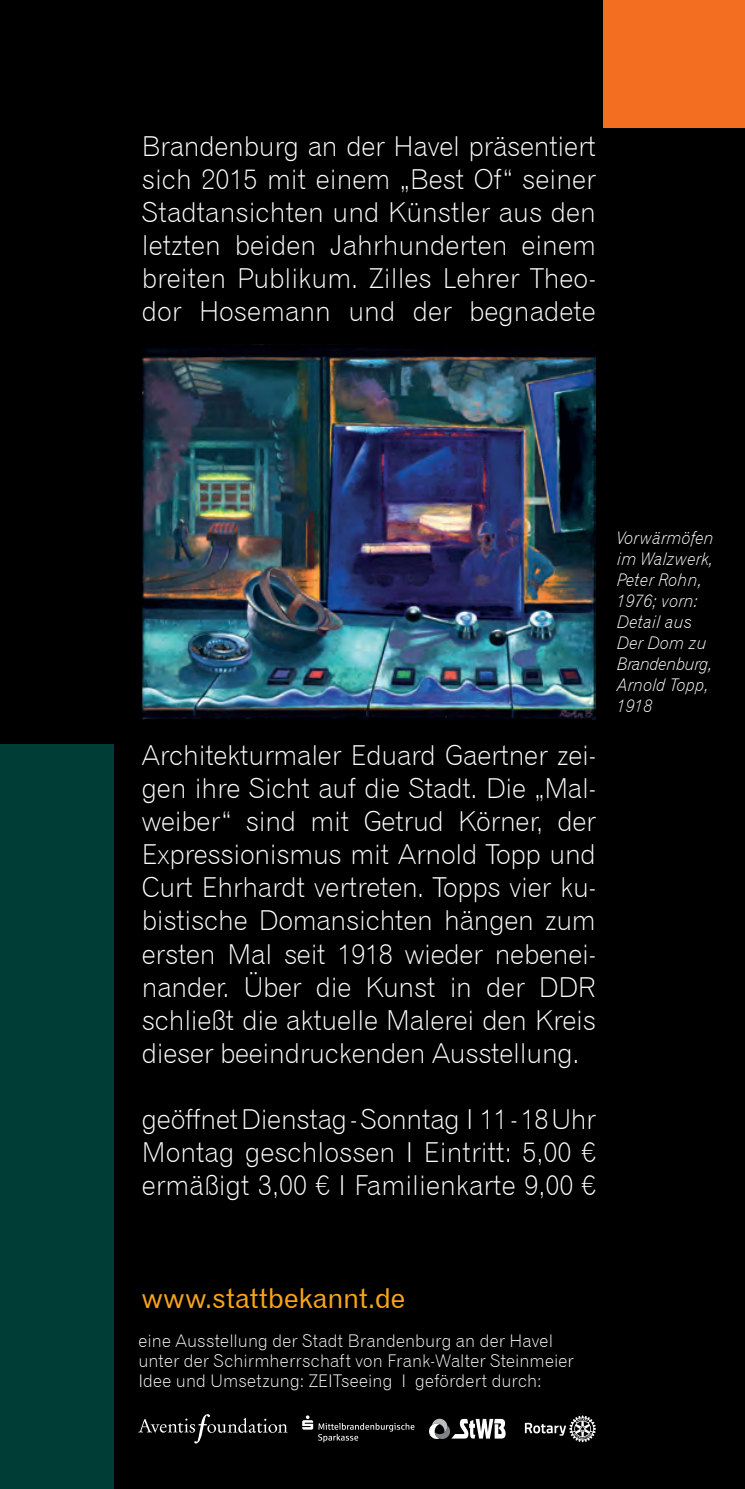
<style>
.page{position:relative;width:745px;height:1489px;background:#fff}
.page>*{position:absolute;margin:0;border:0;box-sizing:border-box;transform-origin:0 0}
.t1{font:27.5px/33px "Gothic 720 BT Light B";color:#fff;text-align:justify}
.t2{font:27.5px "Gothic 720 BT Roman B";letter-spacing:-.005em;color:#f9a51b}
.t3{font:17.5px/20px "Gothic 720 BT Light B";letter-spacing:.01em;color:#fff}
.t4{font:17.5px/21px "Gothic 720 BT Light Italic B";color:#fff}
</style>
<div class="page">
<div style="left:0;top:0;width:744px;height:1488px;background:#000"></div>
<img style="left:142px;top:344px;width:453px;height:375px">
<div style="left:0;top:744px;width:113px;height:744px;background:#003d37"></div>
<div style="left:602px;top:0;width:142px;height:128px;background:#f36e21"></div>
<svg style="left:524px;top:1415px;width:71px;height:26px"></svg>
<svg style="left:302px;top:1415px;width:112px;height:27px"></svg>
<svg style="left:138px;top:1414px;width:149px;height:29px"></svg>
<svg style="left:429px;top:1418px;width:76px;height:20px"></svg>
<p class="t1" style="left:142px;top:129px;width:455px">Brandenburg an der Havel präsentiert sich 2015 mit einem „Best Of“ seiner Stadtansichten und Künstler aus den letzten beiden Jahrhunderten einem breiten Publikum. Zilles Lehrer Theo&shy;dor Hosemann und der begnadete</p>
<p class="t1" style="left:142px;top:738px;width:455px">Architekturmaler Eduard Gaertner zei&shy;gen ihre Sicht auf die Stadt. Die „Mal&shy;weiber“ sind mit Getrud Körner, der Expressionismus mit Arnold Topp und Curt Ehrhardt vertreten. Topps vier ku&shy;bistische Domansichten hängen zum ersten Mal seit 1918 wieder nebenei&shy;nander. Über die Kunst in der DDR schließt die aktuelle Malerei den Kreis dieser beeindruckenden Ausstellung.</p>
<p class="t1" style="left:142px;top:1101px;width:455px">geöffnet Dienstag - Sonntag I 11 - 18 Uhr Montag geschlossen I Eintritt: 5,00 € ermäßigt 3,00 € I Familienkarte 9,00 €</p>
<p class="t4" style="left:617px;top:527px;width:98px">Vorwärmöfen im Walzwerk,<br>Peter Rohn,<br>1976; vorn:<br>Detail aus<br>Der Dom zu<br>Brandenburg,<br>Arnold Topp,<br>1918</p>
<p class="t2" style="left:142px;top:1281px;width:265px">www.stattbekannt.de</p>
<p class="t3" style="left:138px;top:1330px;width:436px">eine Ausstellung der Stadt Brandenburg an der Havel unter der Schirmherrschaft von Frank-Walter Steinmeier<br>Idee und Umsetzung: ZEITseeing I gefördert durch:</p>
</div>
